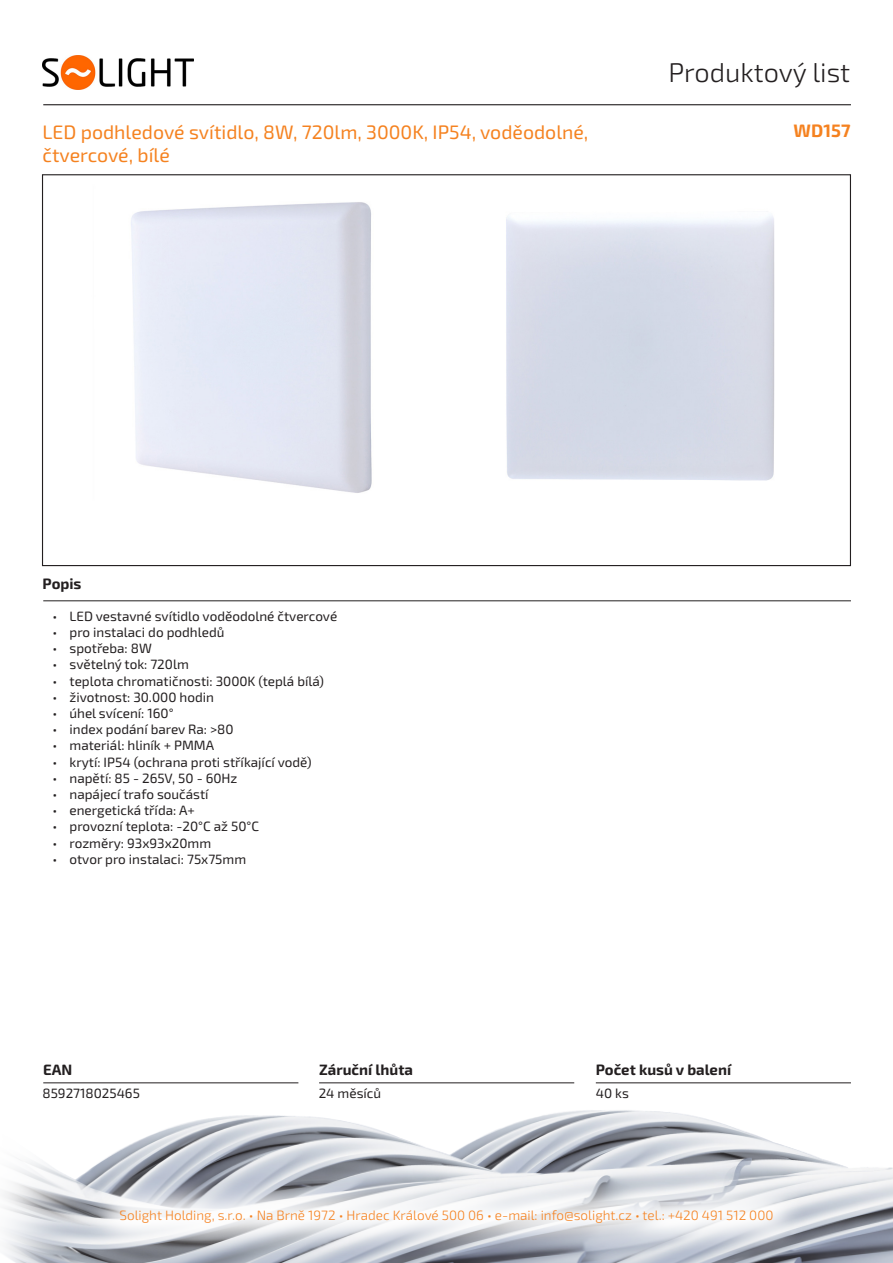
<style>
.page{position:relative;width:893px;height:1263px;background:#fff}
.page>*{position:absolute;margin:0;border:0;box-sizing:border-box;transform-origin:0 0}
.t1{font:300 27px "Exo 2.0";color:#231f20}
.t2{font:19.5px "Exo 2.0";color:#f58220}
.Kód_produktu{font:700 18px "Exo 2.0";color:#f58220}
.t3{font:700 15px "Exo 2.0";color:#231f20}
.t4{font:13.5px "Exo 2.0";color:#231f20}
.t5{font:300 13.5px "Exo 2.0";color:#f58220}
</style>
<div class="page">
<img style="left:3px;top:1082px;width:890px;height:181px">
<hr style="left:43px;top:104px;width:808px;height:1px;background:#231f20">
<hr style="left:43px;top:600px;width:808px;height:1px;background:#231f20">
<hr style="left:596px;top:1082px;width:255px;height:1px;background:#231f20">
<hr style="left:319px;top:1082px;width:255px;height:1px;background:#231f20">
<hr style="left:43px;top:1082px;width:255px;height:1px;background:#231f20">
<svg style="left:85px;top:1174px;width:723px;height:84px"></svg>
<img style="left:43px;top:55px;width:150px;height:34px">
<h1 class="t1" style="left:668px;top:57px;width:183px">Produktový list</h1>
<p class="t2" style="left:43px;top:120px;width:547px">LED podhledové svítidlo, 8W, 720lm, 3000K, IP54, voděodolné,</p>
<p class="Kód_produktu" style="left:794px;top:120px;width:58px">WD157</p>
<p class="t2" style="left:43px;top:144px;width:129px">čtvercové, bílé</p>
<p class="t3" style="left:43px;top:575px;width:40px">Popis</p>
<p class="t4" style="left:53px;top:608px;width:286px">• LED vestavné svítidlo voděodolné čtvercové</p>
<p class="t4" style="left:53px;top:624px;width:173px">• pro instalaci do podhledů</p>
<p class="t4" style="left:53px;top:640px;width:101px">• spotřeba: 8W</p>
<p class="t4" style="left:53px;top:657px;width:138px">• světelný tok: 720lm</p>
<p class="t4" style="left:53px;top:673px;width:273px">• teplota chromatičnosti: 3000K (teplá bílá)</p>
<p class="t4" style="left:53px;top:689px;width:163px">• životnost: 30.000 hodin</p>
<p class="t4" style="left:53px;top:705px;width:123px">• úhel svícení: 160°</p>
<p class="t4" style="left:53px;top:721px;width:183px">• index podání barev Ra: &gt;80</p>
<p class="t4" style="left:53px;top:738px;width:163px">• materiál: hliník + PMMA</p>
<p class="t4" style="left:53px;top:754px;width:261px">• krytí: IP54 (ochrana proti stříkající vodě)</p>
<p class="t4" style="left:53px;top:770px;width:187px">• napětí: 85 - 265V, 50 - 60Hz</p>
<p class="t4" style="left:53px;top:786px;width:158px">• napájecí trafo součástí</p>
<p class="t4" style="left:53px;top:802px;width:144px">• energetická třída: A+</p>
<p class="t4" style="left:53px;top:819px;width:208px">• provozní teplota: -20°C až 50°C</p>
<p class="t4" style="left:53px;top:835px;width:160px">• rozměry: 93x93x20mm</p>
<p class="t4" style="left:53px;top:851px;width:195px">• otvor pro instalaci: 75x75mm</p>
<p class="t3" style="left:43px;top:1060px;width:31px">EAN</p>
<p class="t3" style="left:319px;top:1060px;width:95px">Záruční lhůta</p>
<p class="t3" style="left:596px;top:1060px;width:137px">Počet kusů v balení</p>
<p class="t4" style="left:43px;top:1085px;width:99px">8592718025465</p>
<p class="t4" style="left:319px;top:1085px;width:64px">24 měsíců</p>
<p class="t4" style="left:596px;top:1085px;width:35px">40 ks</p>
<p class="t5" style="left:120px;top:1208px;width:655px">Solight Holding, s.r.o. • Na Brně 1972 • Hradec Králové 500 06 • e-mail: info@solight.cz • tel.: +420 491 512 000</p>
</div>
